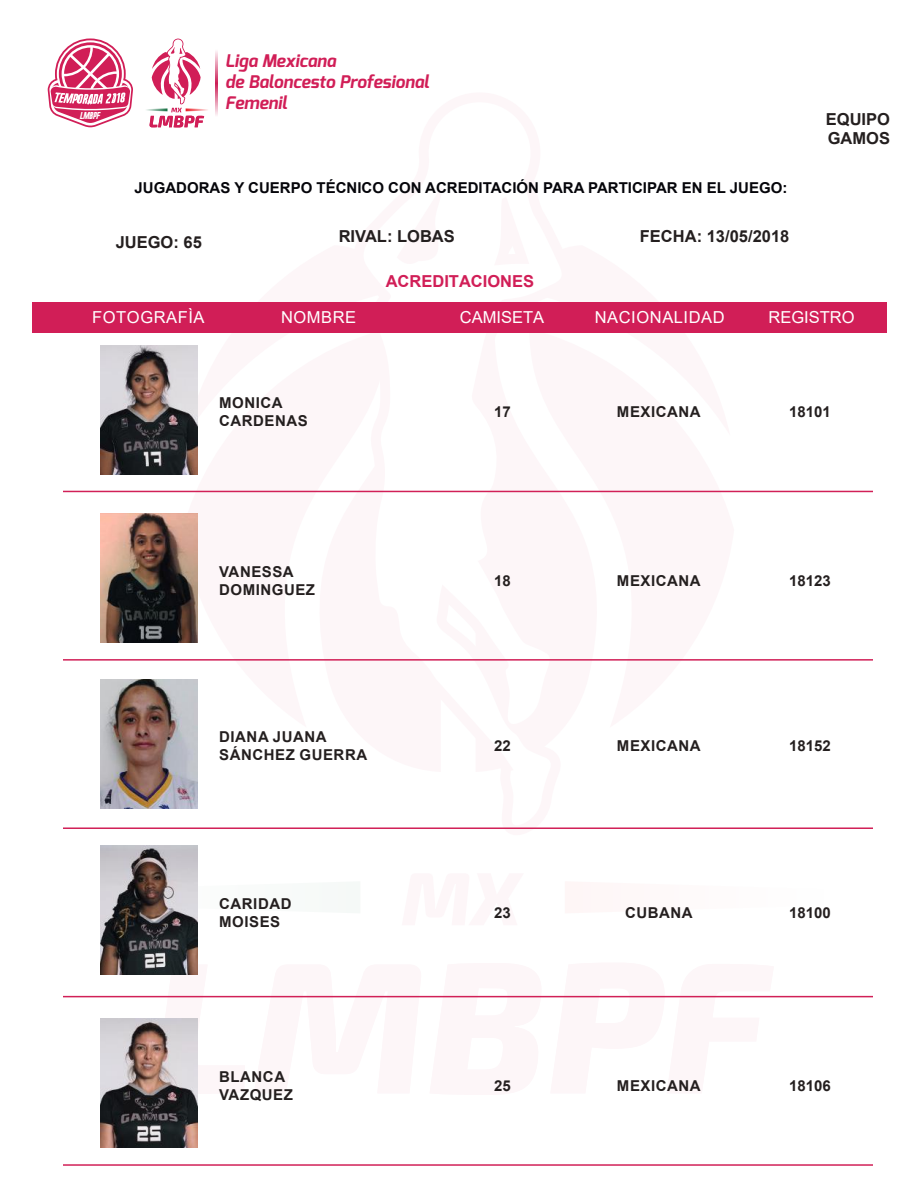
<style>
.page{position:relative;width:918px;height:1188px;background:#fff}
.page>*{position:absolute;margin:0;border:0;box-sizing:border-box;transform-origin:0 0}
.t1{font:italic 700 17.4px/20.9px "Exo";color:#d11e57}
.t2{font:700 16.5px/19.8px "Arial";color:#241f1f}
.t3{font:16.5px "Arial";letter-spacing:.035em;color:#fff}
.t4{font:16.5px "Arial";color:#fff}
.t5{font:700 16.5px "Arial";color:#d11e57}
.t6{font:700 15px/18px "Arial";letter-spacing:.035em;color:#241f1f}
.t7{font:700 15px "Arial";color:#05050a}
.t8{font:9.75px "Urae Nium";color:#fff}
</style>
<div class="page">
<svg style="left:146px;top:995px;width:639px;height:24px"></svg>
<svg style="left:361px;top:302px;width:203px;height:191px"></svg>
<div style="left:33px;top:303px;width:854px;height:30px;background:#d11e57"></div>
<svg style="left:146px;top:38px;width:62px;height:90px"></svg>
<svg style="left:215px;top:51px;width:2px;height:65px"></svg>
<svg style="left:48px;top:45px;width:85px;height:82px"></svg>
<img style="left:101px;top:345px;width:97px;height:129px">
<hr style="left:63px;top:491px;width:810px;height:1px;background:#d12057">
<img style="left:101px;top:513px;width:97px;height:129px">
<hr style="left:63px;top:659px;width:810px;height:2px;background:#d12057">
<img style="left:101px;top:846px;width:97px;height:129px">
<hr style="left:63px;top:827px;width:810px;height:2px;background:#d12057">
<hr style="left:63px;top:996px;width:810px;height:1px;background:#d12057">
<img style="left:101px;top:1019px;width:97px;height:129px">
<hr style="left:63px;top:1164px;width:810px;height:2px;background:#d12057">
<img style="left:101px;top:679px;width:97px;height:129px">
<p class="t1" style="left:225px;top:50px;width:205px">Liga Mexicana<br>de Baloncesto Profesional<br>Femenil</p>
<p class="t8" style="left:80px;top:112px;width:22px">lmbpf</p>
<p class="t2" style="left:826px;top:109px;width:66px">EQUIPO<br>GAMOS</p>
<p class="t7" style="left:135px;top:178px;width:654px">JUGADORAS Y CUERPO TÉCNICO CON ACREDITACIÓN PARA PARTICIPAR EN EL JUEGO:</p>
<p class="t2" style="left:116px;top:233px;width:88px">JUEGO: 65</p>
<p class="t2" style="left:339px;top:226px;width:118px">RIVAL: LOBAS</p>
<p class="t2" style="left:640px;top:226px;width:151px">FECHA: 13/05/2018</p>
<p class="t5" style="left:386px;top:270px;width:150px">ACREDITACIONES</p>
<p class="t3" style="left:92px;top:306px;width:114px">FOTOGRAFÌA</p>
<p class="t3" style="left:281px;top:306px;width:77px">NOMBRE</p>
<p class="t4" style="left:460px;top:306px;width:86px">CAMISETA</p>
<p class="t4" style="left:769px;top:306px;width:88px">REGISTRO</p>
<p class="t3" style="left:595px;top:306px;width:131px">NACIONALIDAD</p>
<p class="t6" style="left:219px;top:394px;width:90px">MONICA<br>CARDENAS</p>
<p class="t6" style="left:494px;top:403px;width:18px">17</p>
<p class="t6" style="left:617px;top:403px;width:85px">MEXICANA</p>
<p class="t6" style="left:789px;top:403px;width:43px">18101</p>
<p class="t6" style="left:219px;top:563px;width:97px">VANESSA<br>DOMINGUEZ</p>
<p class="t6" style="left:494px;top:572px;width:18px">18</p>
<p class="t6" style="left:617px;top:572px;width:85px">MEXICANA</p>
<p class="t6" style="left:789px;top:572px;width:43px">18123</p>
<p class="t6" style="left:219px;top:728px;width:149px">DIANA JUANA<br>SÁNCHEZ GUERRA</p>
<p class="t6" style="left:494px;top:737px;width:18px">22</p>
<p class="t6" style="left:617px;top:737px;width:85px">MEXICANA</p>
<p class="t6" style="left:789px;top:737px;width:43px">18152</p>
<p class="t6" style="left:219px;top:895px;width:74px">CARIDAD<br>MOISES</p>
<p class="t6" style="left:494px;top:904px;width:18px">23</p>
<p class="t6" style="left:625px;top:904px;width:69px">CUBANA</p>
<p class="t6" style="left:789px;top:904px;width:43px">18100</p>
<p class="t6" style="left:219px;top:1068px;width:75px">BLANCA<br>VAZQUEZ</p>
<p class="t6" style="left:494px;top:1077px;width:18px">25</p>
<p class="t6" style="left:617px;top:1077px;width:85px">MEXICANA</p>
<p class="t6" style="left:789px;top:1077px;width:43px">18106</p>
</div>
